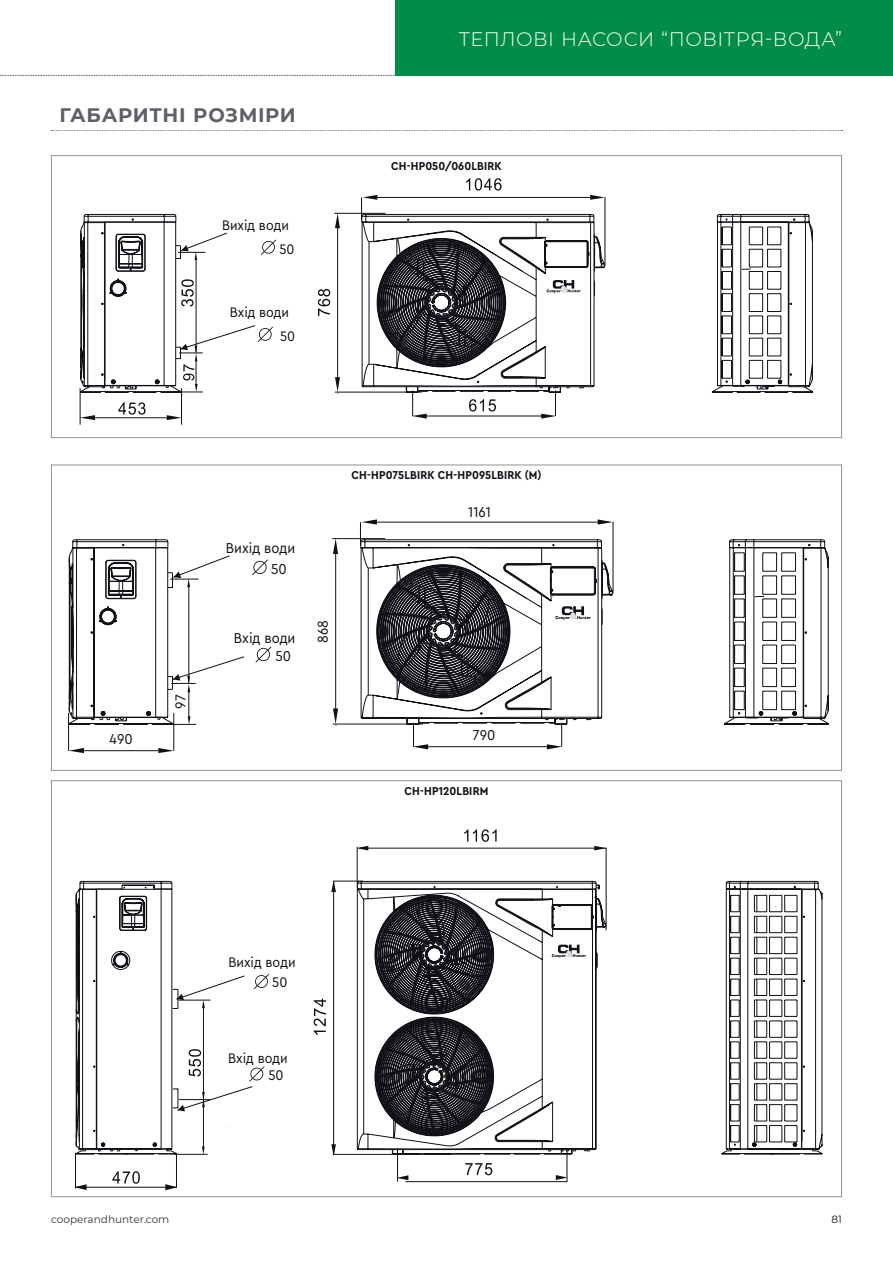
<style>
.page{position:relative;width:893px;height:1263px;background:#fff}
.page>*{position:absolute;margin:0;border:0;box-sizing:border-box;transform-origin:0 0}
.t1{font:300 19.5px "Montserrat";letter-spacing:.02em;color:#fff}
.t2{font:700 19.5px "Montserrat";letter-spacing:.035em;color:#5e6067}
.t3{font:15px "Cera Compact Pro";color:#101117}
.t4{font:14.55px "Cera Compact Pro";color:#101117}
.t5{font:14.4px/23.5px "Cera Compact Pro";color:#101117}
.t6{font:700 12px "Cera Compact Pro";letter-spacing:.01em;color:#101117}
.t7{font:10.5px "Montserrat";color:#35353b}
.t8{font:10.5px "Montserrat";color:#101117}
</style>
<div class="page">
<svg style="left:0;top:75px;width:395px;height:1px"></svg>
<hr style="left:80px;top:388px;width:1px;height:37px;background:#101117">
<hr style="left:95px;top:417px;width:72px;height:1px;background:#101117">
<svg style="left:167px;top:415px;width:14px;height:5px"></svg>
<svg style="left:80px;top:415px;width:15px;height:5px"></svg>
<hr style="left:181px;top:388px;width:1px;height:37px;background:#101117">
<hr style="left:334px;top:213px;width:51px;height:1px;background:#101117">
<svg style="left:335px;top:213px;width:5px;height:5px"></svg>
<svg style="left:118px;top:402px;width:28px;height:13px"></svg>
<svg style="left:317px;top:218px;width:496px;height:175px"></svg>
<svg style="left:361px;top:178px;width:245px;height:241px"></svg>
<svg style="left:80px;top:213px;width:196px;height:180px"></svg>
<hr style="left:68px;top:713px;width:1px;height:38px;background:#101117">
<hr style="left:84px;top:750px;width:74px;height:1px;background:#101117">
<svg style="left:158px;top:748px;width:15px;height:5px"></svg>
<svg style="left:69px;top:748px;width:15px;height:5px"></svg>
<hr style="left:173px;top:713px;width:1px;height:38px;background:#101117">
<hr style="left:332px;top:538px;width:53px;height:1px;background:#101117">
<svg style="left:333px;top:539px;width:5px;height:5px"></svg>
<svg style="left:252px;top:544px;width:577px;height:181px"></svg>
<svg style="left:68px;top:539px;width:177px;height:186px"></svg>
<svg style="left:360px;top:519px;width:254px;height:230px"></svg>
<svg style="left:255px;top:646px;width:16px;height:16px"></svg>
<svg style="left:252px;top:559px;width:16px;height:16px"></svg>
<svg style="left:725px;top:880px;width:98px;height:14px"></svg>
<svg style="left:269px;top:894px;width:554px;height:261px"></svg>
<svg style="left:313px;top:829px;width:294px;height:353px"></svg>
<svg style="left:75px;top:880px;width:194px;height:310px"></svg>
<svg style="left:51px;top:130px;width:792px;height:1px"></svg>
<div style="left:395px;top:0;width:498px;height:76px;background:#008d47"></div>
<h1 class="t2" style="left:60px;top:101px;width:238px">ГАБАРИТНІ РОЗМІРИ</h1>
<p class="t5" style="left:279px;top:213px;width:17px;text-indent:-57px">Вихід води<br>50</p>
<p class="t5" style="left:280px;top:300px;width:17px;text-indent:-50px">Вхід води<br>50</p>
<h1 class="t1" style="left:459px;top:26px;width:385px">ТЕПЛОВІ НАСОСИ “ПОВІТРЯ-ВОДА”</h1>
<p class="t6" style="left:391px;top:158px;width:112px">CH-HP050/060LBIRK</p>
<p class="t3" style="left:110px;top:729px;width:25px">490</p>
<p class="t3" style="left:170px;top:709px;width:16px;rotate:-90deg">97</p>
<p class="t3" style="left:226px;top:538px;width:71px">Вихід води</p>
<p class="t3" style="left:271px;top:559px;width:17px">50</p>
<p class="t3" style="left:234px;top:628px;width:63px">Вхід води</p>
<p class="t3" style="left:275px;top:646px;width:17px">50</p>
<p class="t3" style="left:313px;top:643px;width:24px;rotate:-90deg">868</p>
<p class="t6" style="left:351px;top:467px;width:191px">CH-HP075LBIRK CH-HP095LBIRK (M)</p>
<p class="t3" style="left:468px;top:502px;width:24px">1161</p>
<p class="t3" style="left:473px;top:725px;width:24px">790</p>
<p class="t6" style="left:405px;top:783px;width:85px">CH-HP120LBIRM</p>
<p class="t4" style="left:228px;top:952px;width:69px">Вихід води</p>
<p class="t4" style="left:272px;top:973px;width:17px">50</p>
<p class="t4" style="left:228px;top:1048px;width:61px">Вхід води</p>
<p class="t4" style="left:268px;top:1065px;width:17px">50</p>
<p class="t7" style="left:51px;top:1211px;width:120px">cooperandhunter.com</p>
<p class="t8" style="left:831px;top:1211px;width:12px">81</p>
</div>
